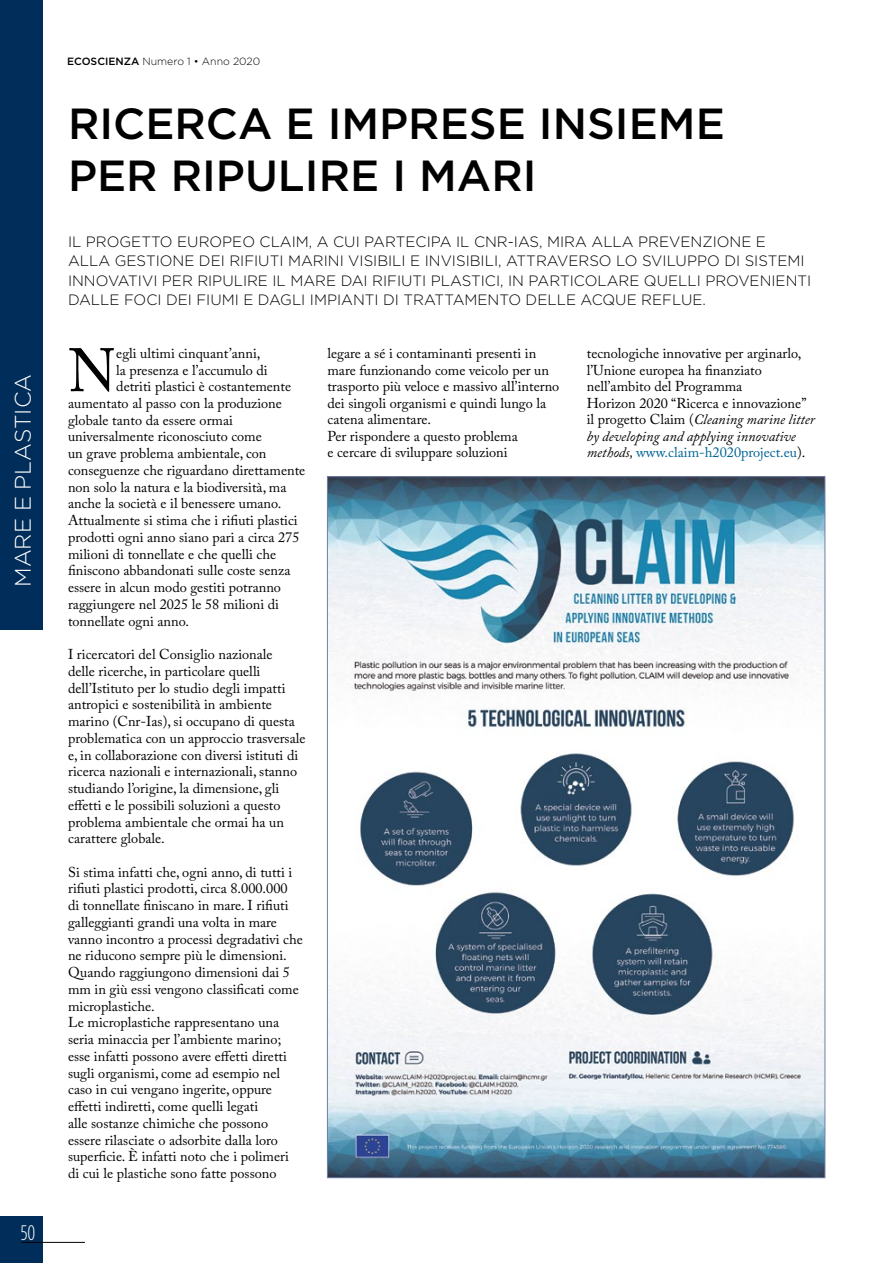
<style>
.page{position:relative;width:893px;height:1263px;background:#fff}
.page>*{position:absolute;margin:0;border:0;box-sizing:border-box;transform-origin:0 0}
.t1{font:60.6px "Adobe Caslon Pro";color:#000}
.t2{font:500 43.5px/52.5px "Gotham HTF";color:#000}
.t3{font:300 22.5px "Gotham HTF";color:#fff}
.t4{font:300 condensed 21px "Gotham HTF";color:#fff}
.t5{font:300 15px/19.5px "Gotham HTF";color:#000}
.t6{font:14.25px/16.8px "Adobe Caslon Pro";color:#000}
.t7{font:300 10.5px "Gotham HTF";color:#000}
.s1{font-weight:500}
.s2{font-style:italic}
.s3{color:#006293}
</style>
<div class="page">
<div style="left:0;top:1216px;width:43px;height:47px;background:#002d59"></div>
<hr style="left:21px;top:1242px;width:64px;height:1px;background:#000">
<div style="left:0;top:0;width:43px;height:629px;background:#002d59"></div>
<img style="left:329px;top:478px;width:494px;height:698px">
<h3 class="t3" style="left:11px;top:587px;width:214px;rotate:-90deg">MARE E PLASTICA</h3>
<h3 class="t4" style="left:21px;top:1221px;width:16px">50</h3>
<p class="t7" style="left:67px;top:56px;width:195px"><span class="s1">ECOSCIENZA</span> Numero 1 • Anno 2020</p>
<h2 class="t2" style="left:68px;top:96px;width:658px">RICERCA E IMPRESE INSIEME<br>PER RIPULIRE I MARI</h2>
<p class="t5" style="left:68px;top:231px;width:745px">IL PROGETTO EUROPEO CLAIM, A CUI PARTECIPA IL CNR-IAS, MIRA ALLA PREVENZIONE E ALLA GESTIONE DEI RIFIUTI MARINI VISIBILI E INVISIBILI, ATTRAVERSO LO SVILUPPO DI SISTEMI INNOVATIVI PER RIPULIRE IL MARE DAI RIFIUTI PLASTICI, IN PARTICOLARE QUELLI PROVENIENTI DALLE FOCI DEI FIUMI E DAGLI IMPIANTI DI TRATTAMENTO DELLE ACQUE REFLUE.</p>
<h1 class="t1" style="left:68px;top:335px;width:50px">N</h1>
<p class="t6" style="left:116px;top:345px;width:146px">egli ultimi cinquant’anni,</p>
<p class="t6" style="left:116px;top:361px;width:153px">la presenza e l’accumulo di</p>
<p class="t6" style="left:116px;top:378px;width:176px">detriti plastici è costantemente</p>
<p class="t6" style="left:68px;top:395px;width:215px">aumentato al passo con la produzione</p>
<p class="t6" style="left:68px;top:411px;width:166px">globale tanto da essere ormai</p>
<p class="t6" style="left:68px;top:428px;width:195px">universalmente riconosciuto come</p>
<p class="t6" style="left:68px;top:445px;width:200px">un grave problema ambientale, con</p>
<p class="t6" style="left:68px;top:461px;width:239px">conseguenze che riguardano direttamente</p>
<p class="t6" style="left:68px;top:478px;width:220px">non solo la natura e la biodiversità, ma</p>
<p class="t6" style="left:68px;top:495px;width:215px">anche la società e il benessere umano.</p>
<p class="t6" style="left:68px;top:512px;width:231px">Attualmente si stima che i rifiuti plastici</p>
<p class="t6" style="left:68px;top:528px;width:233px">prodotti ogni anno siano pari a circa 2 75</p>
<p class="t6" style="left:68px;top:545px;width:210px">milioni di tonnellate e che quelli che</p>
<p class="t6" style="left:68px;top:562px;width:224px">finiscono abbandonati sulle coste senza</p>
<p class="t6" style="left:68px;top:579px;width:214px">essere in alcun modo gestiti potranno</p>
<p class="t6" style="left:68px;top:595px;width:212px">raggiungere nel 2025 le 58 milioni di</p>
<p class="t6" style="left:68px;top:612px;width:123px">tonnellate ogni anno.</p>
<p class="t6" style="left:68px;top:646px;width:239px">I ricercatori del Consiglio nazionale<br>delle ricerche, in particolare quelli dell’Istituto per lo studio degli impatti antropici e sostenibilità in ambiente marino (Cnr-Ias), si occupano di questa problematica con un approccio trasversale e, in collaborazione con diversi istituti di ricerca nazionali e internazionali, stanno studiando l’origine, la dimensione, gli effetti e le possibili soluzioni a questo problema ambientale che ormai ha un carattere globale.</p>
<p class="t6" style="left:68px;top:863px;width:236px">Si stima infatti che, ogni anno, di tutti i rifiuti plastici prodotti, circa 8.000.000<br>di tonnellate finiscano in mare. I rifiuti galleggianti grandi una volta in mare vanno incontro a processi degradativi che ne riducono sempre più le dimensioni.<br>Quando raggiungono dimensioni dai 5 mm in giù essi vengono classificati come microplastiche.<br>Le microplastiche rappresentano una seria minaccia per l’ambiente marino; esse infatti possono avere effetti diretti sugli organismi, come ad esempio nel caso in cui vengano ingerite, oppure effetti indiretti, come quelli legati<br>alle sostanze chimiche che possono essere rilasciate o adsorbite dalla loro superficie. È infatti noto che i polimeri di cui le plastiche sono fatte possono</p>
<p class="t6" style="left:327px;top:345px;width:233px">legare a sé i contaminanti presenti in mare funzionando come veicolo per un trasporto più veloce e massivo all’interno dei singoli organismi e quindi lungo la catena alimentare.<br>Per rispondere a questo problema<br>e cercare di sviluppare soluzioni</p>
<p class="t6" style="left:587px;top:345px;width:230px">tecnologiche innovative per arginarlo, l’Unione europea ha finanziato nell’ambito del Programma<br>Horizon 2020 “Ricerca e innovazione” il progetto Claim (<span class="s2">Cleaning marine litter by developing and applying innovative methods,</span> <span class="s3">www.claim-h2020project.eu</span>).</p>
</div>
